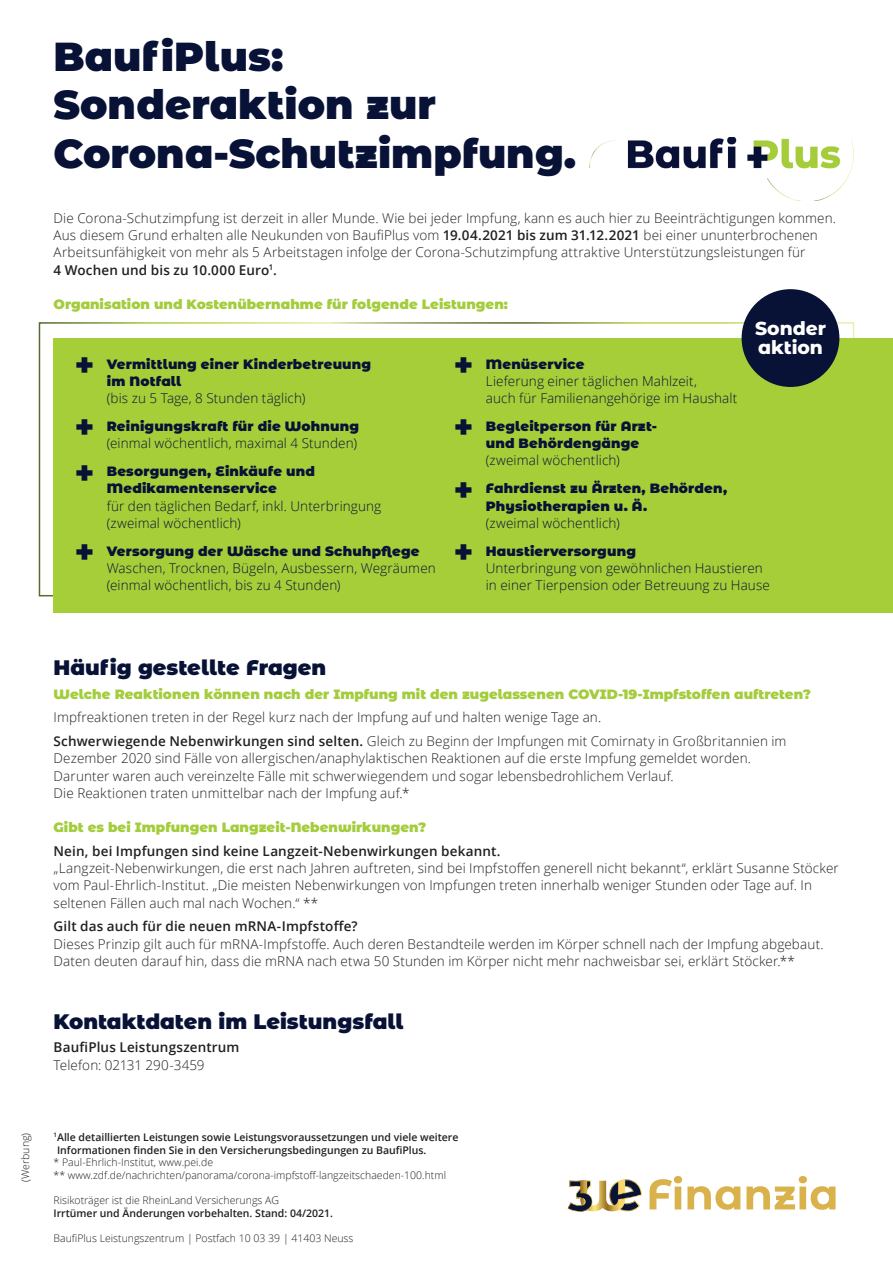
<style>
.page{position:relative;width:893px;height:1263px;background:#fff}
.page>*{position:absolute;margin:0;border:0;box-sizing:border-box;transform-origin:0 0}
.t1{font:900 40.5px/48.6px "Montserrat Alternates";color:#081236}
.t2{font:900 31.5px "Montserrat Alternates";color:#081236}
.t3{font:900 21px "Montserrat Alternates";color:#081236}
.t4{font:800 18.75px/19.5px "Montserrat Alternates";color:#fff}
.t5{font:300 13.5px/17.2px "Open Sans";letter-spacing:.01em;color:#231f20}
.t6{font:300 13.5px/17.2px "Open Sans";letter-spacing:.01em;color:#081236}
.t7{font:900 13.5px/17.2px "Montserrat Alternates";letter-spacing:.01em;color:#081236}
.t8{font:900 13.5px "Montserrat Alternates";color:#a3cd3c}
.t9{font:600 13.5px "Open Sans";letter-spacing:.01em;color:#231f20}
.t10{font:300 10.5px/12.6px "Open Sans";color:#231f20}
.t11{font:600 10.5px/12.6px "Open Sans";color:#231f20}
.s1{font-weight:600}
</style>
<div class="page">
<svg style="left:568px;top:1179px;width:74px;height:33px"></svg>
<svg style="left:650px;top:1176px;width:90px;height:34px"></svg>
<svg style="left:746px;top:1176px;width:89px;height:34px"></svg>
<img style="left:589px;top:137px;width:264px;height:64px">
<div style="left:54px;top:338px;width:839px;height:274px;background:#a6ce39"></div>
<div style="left:742px;top:289px;width:97px;height:98px;background:#081236;border-radius:50%"></div>
<h1 class="t1" style="left:54px;top:30px;width:524px">BaufiPlus:<br>Sonderaktion zur<br>Corona-Schutzimpfung.</h1>
<p class="t5" style="left:54px;top:209px;width:784px">Die Corona-Schutzimpfung ist derzeit in aller Munde. Wie bei jeder Impfung, kann es auch hier zu Beeinträchtigungen kommen.<br>Aus diesem Grund erhalten alle Neukunden von BaufiPlus vom <span class="s1">19.04.2021 bis zum 31.12.2021</span> bei einer ununterbrochenen Arbeitsunfähigkeit von mehr als 5 Arbeitstagen infolge der Corona-Schutzimpfung attraktive Unterstützungsleistungen für<br><span class="s1">4 Wochen und bis zu 10.000 Euro</span><sup>1</sup><span class="s1">.</span></p>
<p class="t8" style="left:54px;top:294px;width:456px">Organisation und Kostenübernahme für folgende Leistungen:</p>
<h2 class="t2" style="left:75px;top:341px;width:21px">+</h2>
<p class="t7" style="left:107px;top:354px;width:266px">Vermittlung einer Kinderbetreuung im Notfall</p>
<p class="t6" style="left:107px;top:389px;width:200px">(bis zu 5 Tage, 8 Stunden täglich)</p>
<h2 class="t2" style="left:75px;top:404px;width:21px">+</h2>
<p class="t7" style="left:107px;top:417px;width:254px">Reinigungskraft für die Wohnung</p>
<p class="t6" style="left:107px;top:434px;width:252px">(einmal wöchentlich, maximal 4 Stunden)</p>
<h2 class="t2" style="left:75px;top:449px;width:21px">+</h2>
<p class="t7" style="left:107px;top:462px;width:210px">Besorgungen, Einkäufe und<br>Medikamentenservice</p>
<p class="t6" style="left:107px;top:497px;width:276px">für den täglichen Bedarf, inkl. Unterbringung (zweimal wöchentlich)</p>
<h2 class="t2" style="left:75px;top:528px;width:21px">+</h2>
<p class="t7" style="left:107px;top:541px;width:314px">Versorgung der Wäsche und Schuhpflege</p>
<p class="t6" style="left:107px;top:559px;width:331px">Waschen, Trocknen, Bügeln, Ausbessern, Wegräumen (einmal wöchentlich, bis zu 4 Stunden)</p>
<h3 class="t4" style="left:755px;top:317px;width:72px">Sonder aktion</h3>
<h2 class="t2" style="left:454px;top:341px;width:21px">+</h2>
<p class="t7" style="left:486px;top:354px;width:100px">Menüservice</p>
<p class="t6" style="left:486px;top:372px;width:253px">Lieferung einer täglichen Mahlzeit,<br>auch für Familienangehörige im Haushalt</p>
<h2 class="t2" style="left:454px;top:404px;width:21px">+</h2>
<p class="t7" style="left:486px;top:417px;width:173px">Begleitperson für Arzt&shy;und Behördengänge</p>
<p class="t6" style="left:486px;top:452px;width:136px">(zweimal wöchentlich)</p>
<h2 class="t2" style="left:454px;top:466px;width:21px">+</h2>
<p class="t7" style="left:486px;top:479px;width:243px">Fahrdienst zu Ärzten, Behörden,<br>Physiotherapien u. Ä.</p>
<p class="t6" style="left:486px;top:514px;width:136px">(zweimal wöchentlich)</p>
<h2 class="t2" style="left:454px;top:528px;width:21px">+</h2>
<p class="t7" style="left:486px;top:541px;width:152px">Haustierversorgung</p>
<p class="t6" style="left:486px;top:559px;width:286px">Unterbringung von gewöhnlichen Haustieren in einer Tierpension oder Betreuung zu Hause</p>
<h3 class="t3" style="left:54px;top:652px;width:274px">Häufig gestellte Fragen</h3>
<p class="t8" style="left:54px;top:684px;width:759px">Welche Reaktionen können nach der Impfung mit den zugelassenen COVID-19-Impfstoffen auftreten?</p>
<p class="t5" style="left:54px;top:705px;width:734px;line-height:23.7px">Impfreaktionen treten in der Regel kurz nach der Impfung auf und halten wenige Tage an.<br><span class="s1">Schwerwiegende Nebenwirkungen sind selten.</span> Gleich zu Beginn der Impfungen mit Comirnaty in Großbritannien im</p>
<p class="t5" style="left:54px;top:749px;width:699px">Dezember 2020 sind Fälle von allergischen/anaphylaktischen Reaktionen auf die erste Impfung gemeldet worden.<br>Darunter waren auch vereinzelte Fälle mit schwerwiegendem und sogar lebensbedrohlichem Verlauf.<br>Die Reaktionen traten unmittelbar nach der Impfung auf.*</p>
<p class="t8" style="left:54px;top:817px;width:374px">Gibt es bei Impfungen Langzeit-Nebenwirkungen?</p>
<p class="t9" style="left:54px;top:842px;width:448px">Nein, bei Impfungen sind keine Langzeit-Nebenwirkungen bekannt.</p>
<p class="t5" style="left:54px;top:859px;width:787px">„Langzeit-Nebenwirkungen, die erst nach Jahren auftreten, sind bei Impfstoffen generell nicht bekannt“, erklärt Susanne Stöcker vom Paul-Ehrlich-Institut. „Die meisten Nebenwirkungen von Impfungen treten innerhalb weniger Stunden oder Tage auf. In seltenen Fällen auch mal nach Wochen.“ **</p>
<p class="t9" style="left:54px;top:917px;width:305px">Gilt das auch für die neuen mRNA-Impfstoffe?</p>
<p class="t5" style="left:54px;top:935px;width:772px">Dieses Prinzip gilt auch für mRNA-Impfstoffe. Auch deren Bestandteile werden im Körper schnell nach der Impfung abgebaut.<br>Daten deuten darauf hin, dass die mRNA nach etwa 50 Stunden im Körper nicht mehr nachweisbar sei, erklärt Stöcker.**</p>
<h3 class="t3" style="left:54px;top:1005px;width:351px">Kontaktdaten im Leistungsfall</h3>
<p class="t9" style="left:54px;top:1038px;width:187px">BaufiPlus Leistungszentrum</p>
<p class="t5" style="left:54px;top:1056px;width:153px">Telefon: 02131 290-3459</p>
<p class="t10" style="left:19px;top:1182px;width:51px;rotate:-90deg">(Werbung)</p>
<p class="t11" style="left:57px;top:1130px;width:403px;text-indent:-3px"><sup>1</sup> Alle detaillierten Leistungen sowie Leistungsvoraussetzungen und viele weitere<br>Informationen finden Sie in den Versicherungsbedingungen zu BaufiPlus.</p>
<p class="t10" style="left:54px;top:1156px;width:394px">* Paul-Ehrlich-Institut, www.pei.de<br>** www.zdf.de/nachrichten/panorama/corona-impfstoff-langzeitschaeden-100.html</p>
<p class="t10" style="left:54px;top:1193px;width:227px">Risikoträger ist die RheinLand Versicherungs AG</p>
<p class="t11" style="left:54px;top:1206px;width:281px">Irrtümer und Änderungen vorbehalten. Stand: 04/2021.</p>
<p class="t10" style="left:54px;top:1231px;width:301px">BaufiPlus Leistungszentrum | Postfach 10 03 39 | 41403 Neuss</p>
</div>
